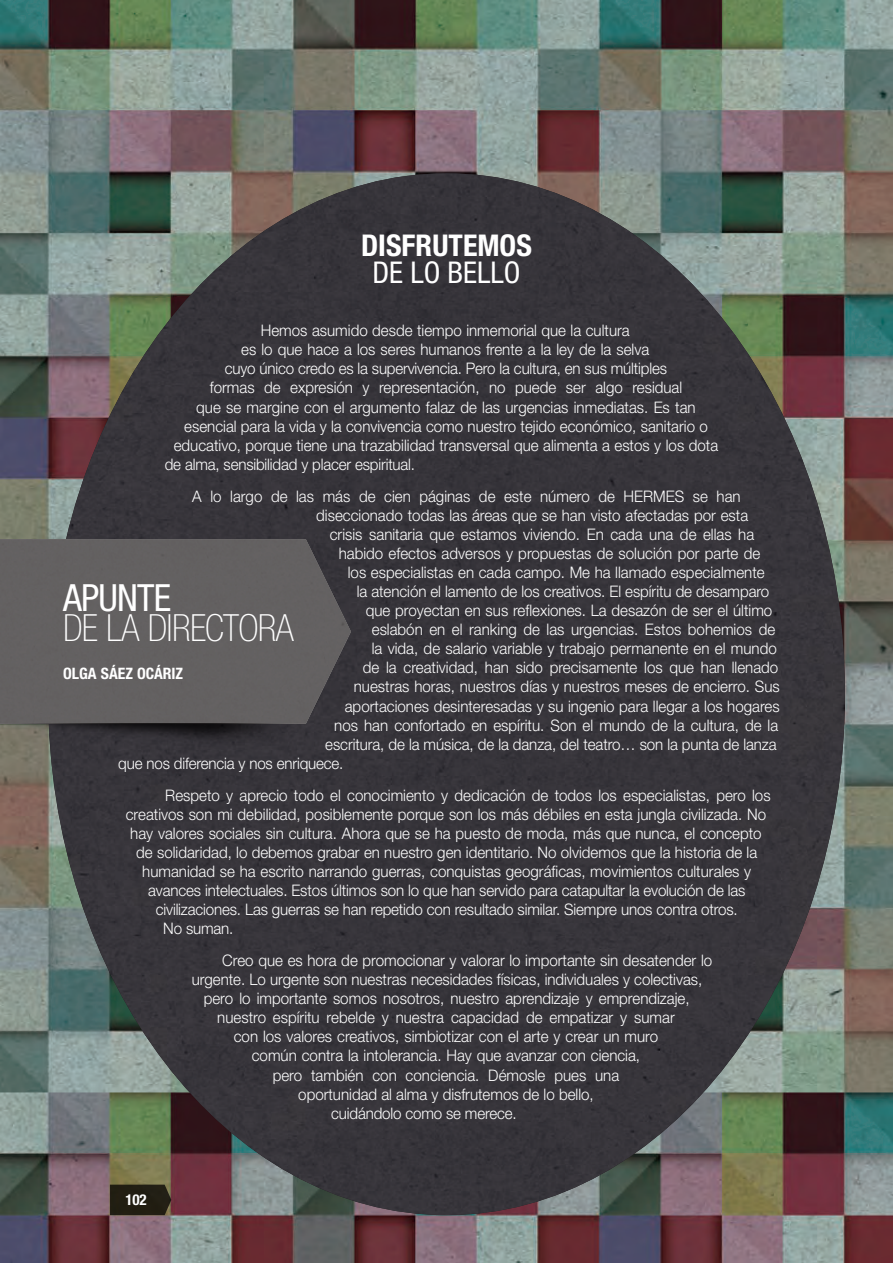
<style>
.page{position:relative;width:893px;height:1263px;background:#fff}
.page>*{position:absolute;margin:0;border:0;box-sizing:border-box;transform-origin:0 0}
.t1{font:100 condensed 37.5px "Helvetica Neue LT Std";letter-spacing:-.02em;color:#fff}
.t2{font:condensed 37.5px "Helvetica Neue LT Std";letter-spacing:-.02em;color:#fff}
.NOME{font:700 condensed 30px/27px "Helvetica Neue LT Std";color:#fff;text-align:center}
.TEXTO_COMUN{font:300 15.9px "Helvetica Neue LT Std";color:#fff;scale:.95 1}
.TEXTO_CAPITULAR1{font:300 15.9px "Helvetica Neue LT Std";color:#fff;scale:.95 1}
.t3{font:700 condensed 15.75px "Helvetica Neue LT Std";color:#fff}
.t4{font:700 condensed 15px "Helvetica Neue LT Std";color:#fff}
.s1{font-weight:400}
</style>
<div class="page">
<img style="left:0;top:0;width:893px;height:1263px">
<img style="left:48px;top:173px;width:797px;height:1042px">
<svg style="left:110px;top:1184px;width:61px;height:31px"></svg>
<img style="left:0;top:724px;width:297px;height:25px">
<div style="left:0;top:539px;width:351px;height:185px;background:#636161"></div>
<p class="NOME" style="left:361px;top:232px;width:172px">DISFRUTEMOS<br><span class="s1">DE LO BELLO</span></p>
<p class="TEXTO_CAPITULAR1" style="left:261px;top:321px;width:390px">Hemos asumido desde tiempo inmemorial que la cultura</p>
<p class="TEXTO_CAPITULAR1" style="left:241px;top:340px;width:431px">es lo que hace a los seres humanos frente a la ley de la selva</p>
<p class="TEXTO_CAPITULAR1" style="left:225px;top:359px;width:467px">cuyo único credo es la supervivencia. Pero la cultura, en sus múltiples</p>
<p class="TEXTO_CAPITULAR1" style="left:210px;top:378px;width:499px">formas de expresión y representación, no puede ser algo residual</p>
<p class="TEXTO_CAPITULAR1" style="left:196px;top:397px;width:527px">que se margine con el argumento falaz de las urgencias inmediatas. Es tan</p>
<p class="TEXTO_CAPITULAR1" style="left:184px;top:416px;width:552px">esencial para la vida y la convivencia como nuestro tejido económico, sanitario o</p>
<p class="TEXTO_CAPITULAR1" style="left:174px;top:435px;width:575px">educativo, porque tiene una trazabilidad transversal que alimenta a estos y los dota</p>
<p class="TEXTO_CAPITULAR1" style="left:165px;top:454px;width:265px">de alma, sensibilidad y placer espiritual.</p>
<p class="TEXTO_COMUN" style="left:192px;top:486px;width:579px">A lo largo de las más de cien páginas de este número de HERMES se han</p>
<p class="TEXTO_COMUN" style="left:316px;top:505px;width:456px">diseccionado todas las áreas que se han visto afectadas por esta</p>
<p class="TEXTO_COMUN" style="left:330px;top:524px;width:448px">crisis sanitaria que estamos viviendo. En cada una de ellas ha</p>
<p class="TEXTO_COMUN" style="left:339px;top:543px;width:445px">habido efectos adversos y propuestas de solución por parte de</p>
<p class="TEXTO_COMUN" style="left:348px;top:563px;width:440px">los especialistas en cada campo. Me ha llamado especialmente</p>
<p class="TEXTO_COMUN" style="left:357px;top:582px;width:436px">la atención el lamento de los creativos. El espíritu de desamparo</p>
<p class="TEXTO_COMUN" style="left:366px;top:601px;width:429px">que proyectan en sus reflexiones. La desazón de ser el último</p>
<p class="TEXTO_COMUN" style="left:372px;top:620px;width:426px">eslabón en el ranking de las urgencias. Estos bohemios de</p>
<p class="TEXTO_COMUN" style="left:372px;top:639px;width:428px">la vida, de salario variable y trabajo permanente en el mundo</p>
<p class="TEXTO_COMUN" style="left:363px;top:658px;width:439px">de la creatividad, han sido precisamente los que han llenado</p>
<p class="TEXTO_COMUN" style="left:354px;top:677px;width:450px">nuestras horas, nuestros días y nuestros meses de encierro. Sus</p>
<p class="TEXTO_COMUN" style="left:345px;top:696px;width:459px">aportaciones desinteresadas y su ingenio para llegar a los hogares</p>
<p class="TEXTO_COMUN" style="left:334px;top:715px;width:469px">nos han confortado en espíritu. Son el mundo de la cultura, de la</p>
<p class="TEXTO_COMUN" style="left:325px;top:734px;width:477px">escritura, de la música, de la danza, del teatro… son la punta de lanza</p>
<p class="TEXTO_COMUN" style="left:118px;top:753px;width:239px">que nos diferencia y nos enriquece.</p>
<p class="TEXTO_COMUN" style="left:165px;top:785px;width:639px">Respeto y aprecio todo el conocimiento y dedicación de todos los especialistas, pero los</p>
<p class="TEXTO_COMUN" style="left:126px;top:804px;width:676px">creativos son mi debilidad, posiblemente porque son los más débiles en esta jungla civilizada. No</p>
<p class="TEXTO_COMUN" style="left:130px;top:823px;width:666px">hay valores sociales sin cultura. Ahora que se ha puesto de moda, más que nunca, el concepto</p>
<p class="TEXTO_COMUN" style="left:136px;top:842px;width:655px">de solidaridad, lo debemos grabar en nuestro gen identitario. No olvidemos que la historia de la</p>
<p class="TEXTO_COMUN" style="left:142px;top:861px;width:642px">humanidad se ha escrito narrando guerras, conquistas geográficas, movimientos culturales y</p>
<p class="TEXTO_COMUN" style="left:148px;top:881px;width:630px">avances intelectuales. Estos últimos son lo que han servido para catapultar la evolución de las</p>
<p class="TEXTO_COMUN" style="left:156px;top:900px;width:614px">civilizaciones. Las guerras se han repetido con resultado similar. Siempre unos contra otros.</p>
<p class="TEXTO_COMUN" style="left:163px;top:919px;width:75px">No suman.</p>
<p class="TEXTO_COMUN" style="left:222px;top:951px;width:517px">Creo que es hora de promocionar y valorar lo importante sin desatender lo</p>
<p class="TEXTO_COMUN" style="left:192px;top:970px;width:539px">urgente. Lo urgente son nuestras necesidades físicas, individuales y colectivas,</p>
<p class="TEXTO_COMUN" style="left:204px;top:989px;width:513px">pero lo importante somos nosotros, nuestro aprendizaje y emprendizaje,</p>
<p class="TEXTO_COMUN" style="left:217px;top:1008px;width:483px">nuestro espíritu rebelde y nuestra capacidad de empatizar y sumar</p>
<p class="TEXTO_COMUN" style="left:234px;top:1027px;width:448px">con los valores creativos, simbiotizar con el arte y crear un muro</p>
<p class="TEXTO_COMUN" style="left:252px;top:1046px;width:410px">común contra la intolerancia. Hay que avanzar con ciencia,</p>
<p class="TEXTO_COMUN" style="left:273px;top:1065px;width:366px">pero también con conciencia. Démosle pues una</p>
<p class="TEXTO_COMUN" style="left:298px;top:1084px;width:312px">oportunidad al alma y disfrutemos de lo bello,</p>
<p class="TEXTO_COMUN" style="left:331px;top:1103px;width:197px">cuidándolo como se merece.</p>
<h1 class="t2" style="left:63px;top:576px;width:110px">APUNTE</h1>
<h1 class="t1" style="left:63px;top:607px;width:232px">DE LA DIRECTORA</h1>
<p class="t3" style="left:63px;top:664px;width:122px">OLGA SÁEZ OCÁRIZ</p>
<p class="t4" style="left:125px;top:1191px;width:23px">102</p>
</div>
